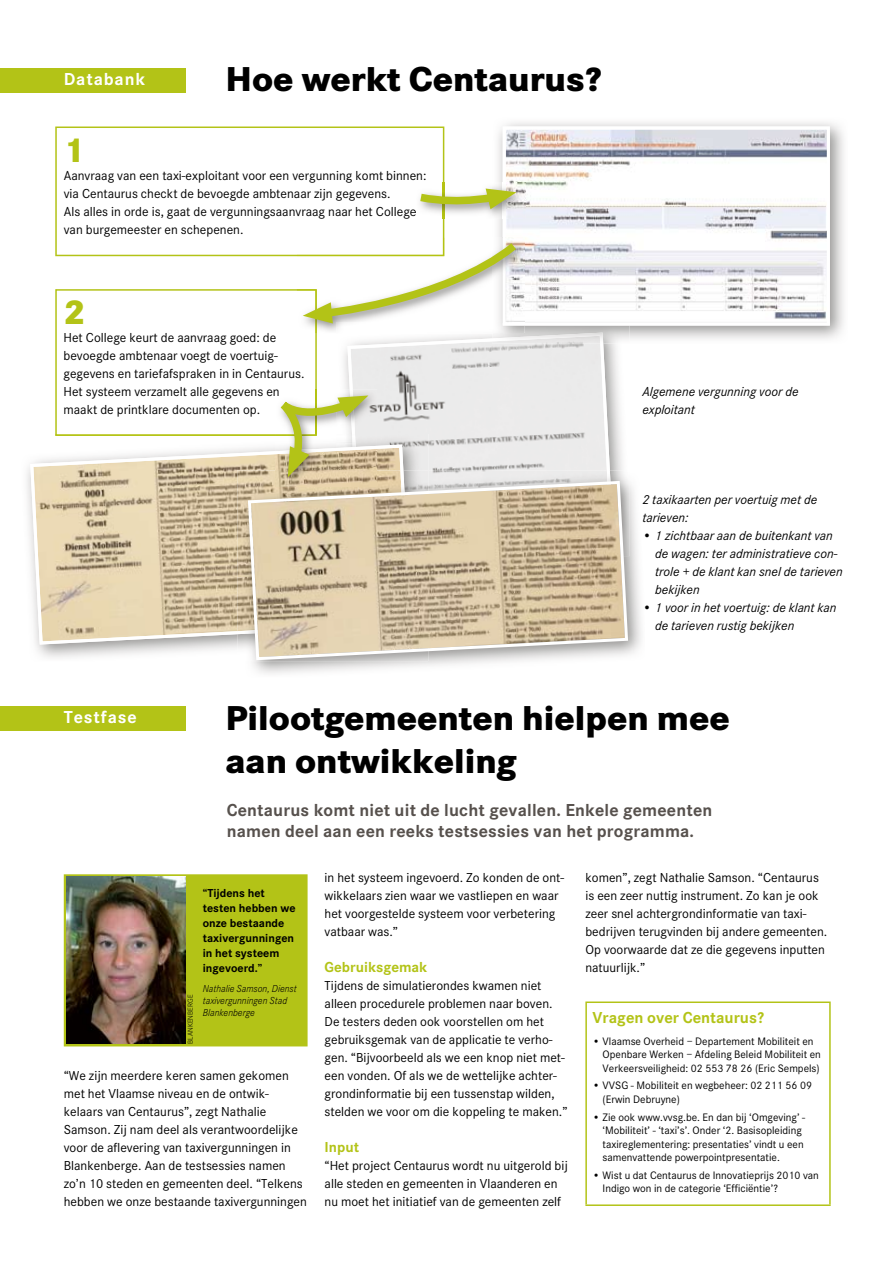
<style>
.page{position:relative;width:893px;height:1263px;background:#fff}
.page>*{position:absolute;margin:0;border:0;box-sizing:border-box;transform-origin:0 0}
.t1{font:800 35.85px/43px "Corporate S";color:#000}
.t2{font:800 35.85px "Corporate S";color:#b3c317}
.t3{font:700 18px/21px "Corporate S";letter-spacing:.01em;color:#57514d}
.t4{font:700 18px "Corporate S";letter-spacing:.05em;color:#fff}
.t5{font:700 16.5px "Corporate S";color:#b3c317}
.t6{font:700 15px "Corporate S";color:#b3c317}
.t7{font:13.5px/18px "Corporate S";color:#000}
.t8{font:italic 13.5px/18px "Corporate S";color:#000}
.t9{font:700 12px/15px "Corporate S";color:#000}
.t10{font:11.25px/13.5px "Corporate S";color:#000}
.t11{font:italic 300 10.5px/12px "Corporate S";color:#000;scale:.95 1}
.t12{font:300 7.5px "Corporate S";color:#000}
</style>
<div class="page">
<svg style="left:55px;top:126px;width:389px;height:110px"></svg>
<svg style="left:524px;top:343px;width:89px;height:127px;background:#e6e6e6"></svg>
<svg style="left:30px;top:455px;width:207px;height:189px;background:#d7c7a9"></svg>
<img style="left:428px;top:470px;width:185px;height:9px">
<img style="left:237px;top:477px;width:174px;height:157px">
<svg style="left:246px;top:479px;width:384px;height:183px;background:#cfbea3"></svg>
<img style="left:275px;top:477px;width:102px;height:9px">
<div style="left:0;top:706px;width:185px;height:24px;background:#b3c317"></div>
<div style="left:0;top:68px;width:185px;height:24px;background:#b3c317"></div>
<div style="left:64px;top:874px;width:244px;height:172px;background:#b3c317;border:3px solid #b3c317"></div>
<img style="left:67px;top:877px;width:118px;height:166px">
<hr style="left:585px;top:1001px;width:246px;height:2px;background:#b3c317">
<hr style="left:585px;top:1003px;width:2px;height:201px;background:#b3c317">
<hr style="left:829px;top:1003px;width:2px;height:201px;background:#b3c317">
<hr style="left:585px;top:1204px;width:246px;height:2px;background:#b3c317">
<img style="left:498px;top:122px;width:346px;height:217px">
<img style="left:524px;top:326px;width:106px;height:17px">
<img style="left:524px;top:333px;width:79px;height:10px">
<svg style="left:503px;top:126px;width:327px;height:200px"></svg>
<img style="left:414px;top:183px;width:111px;height:36px">
<svg style="left:412px;top:189px;width:104px;height:30px"></svg>
<svg style="left:55px;top:236px;width:469px;height:241px"></svg>
<h2 class="t4" style="left:64px;top:68px;width:83px">Databank</h2>
<h1 class="t1" style="left:225px;top:58px;width:378px">Hoe werkt Centaurus?</h1>
<h1 class="t2" style="left:64px;top:128px;width:23px">1</h1>
<p class="t7" style="left:64px;top:167px;width:364px">Aanvraag van een taxi-exploitant voor een vergunning komt binnen: via Centaurus checkt de bevoegde ambtenaar zijn gegevens.<br>Als alles in orde is, gaat de vergunningsaanvraag naar het College van burgemeester en schepenen.</p>
<h1 class="t2" style="left:63px;top:290px;width:23px">2</h1>
<p class="t7" style="left:63px;top:329px;width:242px">Het College keurt de aanvraag goed: de bevoegde ambtenaar voegt de voertuig&shy;gegevens en tariefafspraken in in Centaurus.<br>Het systeem verzamelt alle gegevens en maakt de printklare documenten op.</p>
<p class="t8" style="left:642px;top:383px;width:158px">Algemene vergunning voor de exploitant</p>
<p class="t8" style="left:642px;top:491px;width:176px">2 taxikaarten per voertuig met de tarieven:</p>
<p class="t8" style="left:655px;top:527px;width:189px;text-indent:-13px">• 1 zichtbaar aan de buitenkant van de wagen: ter administratieve con&shy;trole + de klant kan snel de tarieven bekijken</p>
<p class="t8" style="left:655px;top:599px;width:183px;text-indent:-13px">• 1 voor in het voertuig: de klant kan de tarieven rustig bekijken</p>
<h2 class="t4" style="left:64px;top:706px;width:74px">Testfase</h2>
<h1 class="t1" style="left:225px;top:696px;width:506px">Pilootgemeenten hielpen mee aan ontwikkeling</h1>
<h2 class="t3" style="left:227px;top:800px;width:487px">Centaurus komt niet uit de lucht gevallen. Enkele gemeenten namen deel aan een reeks testsessies van het programma.</h2>
<p class="t12" style="left:186px;top:1044px;width:50px;rotate:-90deg">BLanKenBerGe</p>
<p class="t9" style="left:203px;top:886px;width:94px">“Tijdens het testen hebben we onze bestaande taxivergunningen in het systeem ingevoerd.”</p>
<p class="t11" style="left:203px;top:983px;width:100px">Nathalie Samson, Dienst taxivergunningen Stad<br>Blankenberge</p>
<p class="t7" style="left:64px;top:1067px;width:245px">“We zijn meerdere keren samen gekomen met het Vlaamse niveau en de ontwik&shy;kelaars van Centaurus”, zegt Nathalie Samson. Zij nam deel als verantwoordelijke voor de aflevering van taxivergunningen in Blankenberge. Aan de testsessies namen zo’n 10 steden en gemeenten deel. “Telkens hebben we onze bestaande taxivergunningen</p>
<p class="t7" style="left:325px;top:869px;width:241px">in het systeem ingevoerd. Zo konden de ont&shy;wikkelaars zien waar we vastliepen en waar het voorgestelde systeem voor verbetering vatbaar was.”</p>
<p class="t6" style="left:325px;top:958px;width:104px">Gebruiksgemak</p>
<p class="t7" style="left:325px;top:977px;width:245px">Tijdens de simulatierondes kwamen niet alleen procedurele problemen naar boven.<br>De testers deden ook voorstellen om het gebruiksgemak van de applicatie te verho&shy;gen. “Bijvoorbeeld als we een knop niet met&shy;een vonden. Of als we de wettelijke achter&shy;grondinformatie bij een tussenstap wilden, stelden we voor om die koppeling te maken.”</p>
<p class="t6" style="left:325px;top:1138px;width:36px">Input</p>
<p class="t7" style="left:325px;top:1157px;width:245px">“Het project Centaurus wordt nu uitgerold bij alle steden en gemeenten in Vlaanderen en nu moet het initiatief van de gemeenten zelf</p>
<p class="t7" style="left:585px;top:869px;width:243px">komen”, zegt Nathalie Samson. “Centaurus is een zeer nuttig instrument. Zo kan je ook zeer snel achtergrondinformatie van taxi&shy;bedrijven terugvinden bij andere gemeenten.<br>Op voorwaarde dat ze die gegevens inputten natuurlijk.”</p>
<p class="t5" style="left:592px;top:1008px;width:173px">Vragen over Centaurus?</p>
<p class="t10" style="left:603px;top:1034px;width:220px;text-indent:-10px">• Vlaamse Overheid – Departement Mobiliteit en<br>Openbare Werken – Afdeling Beleid Mobiliteit en<br>Verkeersveiligheid: 02 553 78 26 (Eric Sempels)</p>
<p class="t10" style="left:603px;top:1079px;width:211px;text-indent:-10px">• VVSG - Mobiliteit en wegbeheer: 02 211 56 09 (Erwin Debruyne)</p>
<p class="t10" style="left:603px;top:1110px;width:204px;text-indent:-10px">• Zie ook www.vvsg.be. En dan bij ‘Omgeving’ - ‘Mobiliteit’ - ‘taxi’s’. Onder ‘2. Basisopleiding taxireglementering: presentaties’ vindt u een samenvattende powerpointpresentatie.</p>
<p class="t10" style="left:603px;top:1169px;width:218px;text-indent:-10px">• Wist u dat Centaurus de Innovatieprijs 2010 van<br>Indigo won in de categorie ‘Efficiëntie’?</p>
</div>
